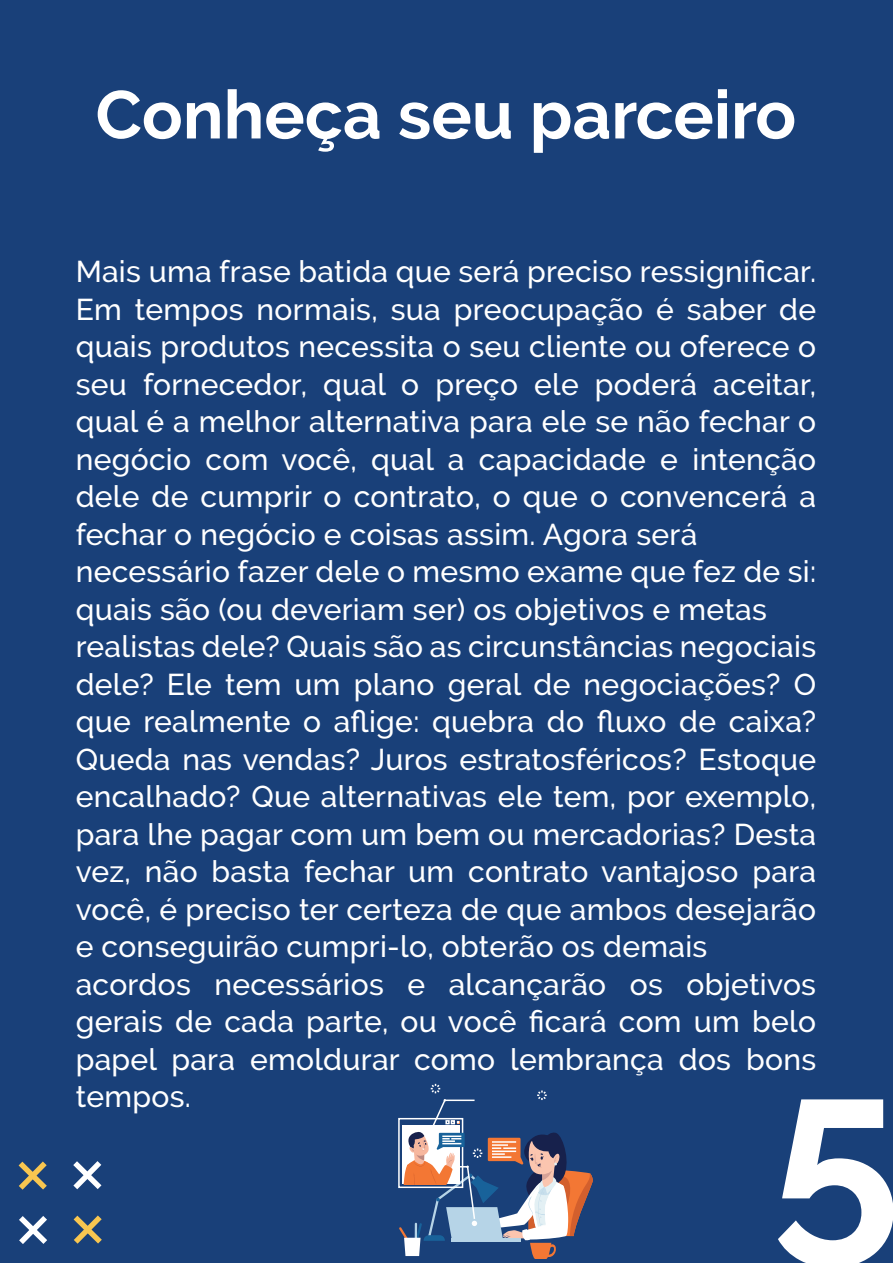
<style>
.page{position:relative;width:893px;height:1263px;background:#194079}
.page>*{position:absolute;margin:0;border:0;box-sizing:border-box;transform-origin:0 0}
.t1{font:700 234px "Raleway";color:#fff}
.t2{font:700 67.5px "Raleway";color:#fff}
.t3{font:500 30px/37.5px "Raleway";letter-spacing:.01em;color:#fff}
</style>
<div class="page">
<svg style="left:19px;top:1216px;width:28px;height:28px"></svg>
<svg style="left:19px;top:1161px;width:28px;height:29px"></svg>
<svg style="left:73px;top:1161px;width:28px;height:28px"></svg>
<svg style="left:74px;top:1215px;width:28px;height:29px"></svg>
<svg style="left:399px;top:1083px;width:194px;height:176px"></svg>
<h2 class="t2" style="left:96px;top:76px;width:702px">Conheça seu parceiro</h2>
<p class="t3" style="left:76px;top:253px;width:742px">Mais uma frase batida que será preciso ressignificar.<br>Em tempos normais, sua preocupação é saber de quais produtos necessita o seu cliente ou oferece o seu fornecedor, qual o preço ele poderá aceitar, qual é a melhor alternativa para ele se não fechar o negócio com você, qual a capacidade e intenção dele de cumprir o contrato, o que o convencerá a fechar o negócio e coisas assim. Agora será necessário fazer dele o mesmo exame que fez de si: quais são (ou deveriam ser) os objetivos e metas realistas dele? Quais são as circunstâncias negociais dele? Ele tem um plano geral de negociações? O que realmente o aflige: quebra do fluxo de caixa?<br>Queda nas vendas? Juros estratosféricos? Estoque encalhado? Que alternativas ele tem, por exemplo, para lhe pagar com um bem ou mercadorias? Desta vez, não basta fechar um contrato vantajoso para você, é preciso ter certeza de que ambos desejarão e conseguirão cumpri-lo, obterão os demais acordos necessários e alcançarão os objetivos gerais de cada parte, ou você ficará com um belo papel para emoldurar como lembrança dos bons tempos.</p>
<h1 class="t1" style="left:771px;top:1017px;width:131px">5</h1>
</div>
